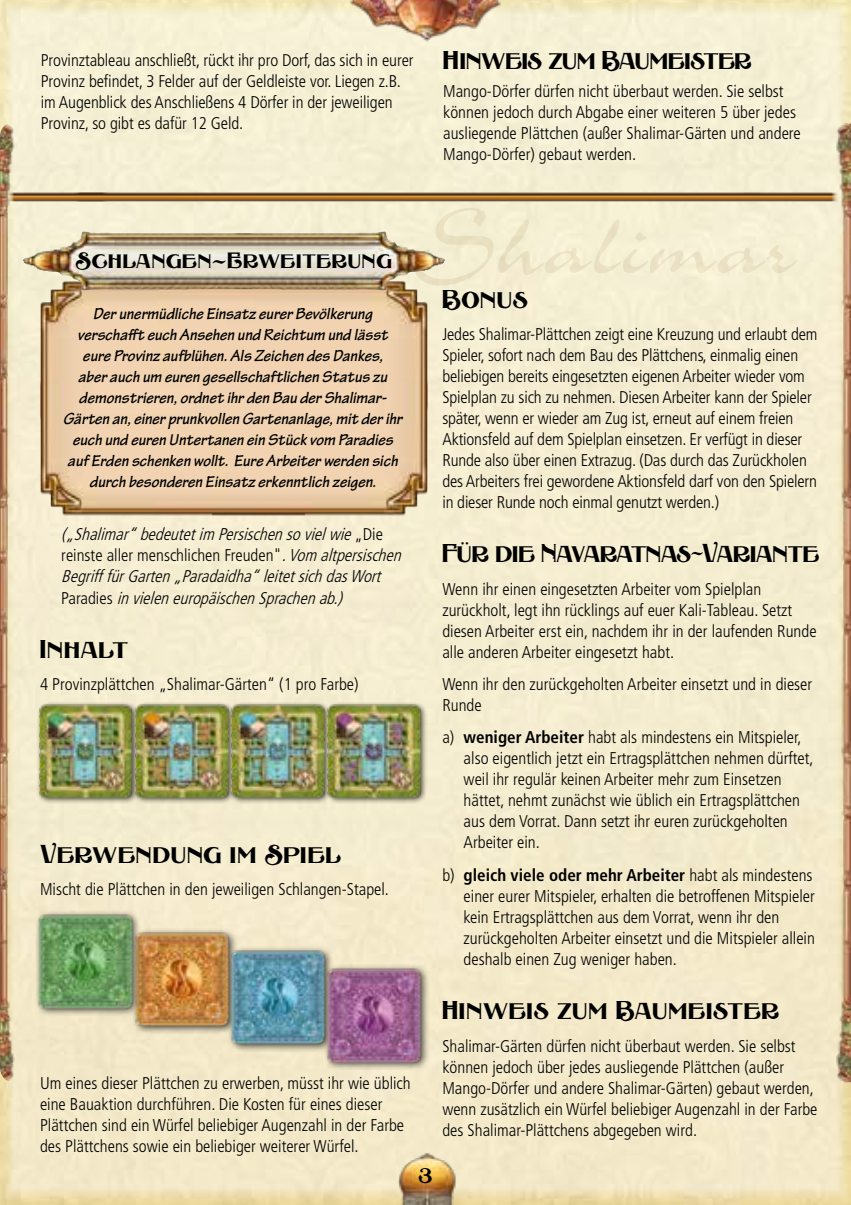
<style>
.page{position:relative;width:851px;height:1205px;background:#fff}
.page>*{position:absolute;margin:0;border:0;box-sizing:border-box;transform-origin:0 0}
.t1{font:24px "LHF Cigar Shop Corona";letter-spacing:-.015em;color:#000}
.t2{font:24px "LHF Cigar Shop Corona";letter-spacing:.015em;color:#000}
.t3{font:24px "LHF Cigar Shop Corona";letter-spacing:.01em;color:#000}
.t4{font:20.75px "LHF Cigar Shop Corona";letter-spacing:.02em;color:#000}
.t5{font:20px "LHF Cigar Shop Corona";color:#000}
.t6{font:300 condensed 17px/21px "Frutiger";color:#000}
.t7{font:italic 700 17px/21px "Tekton Pro";color:#000;text-align:center}
.t8{font:italic 300 condensed 17px/21px "Frutiger";color:#000}
.s1{font-size:25.75px}
.s2{font-style:normal}
.s3{font-weight:700}
</style>
<div class="page">
<div style="left:0;top:0;width:850px;height:1205px;background:#f4eccf"></div>
<img style="left:810px;top:123px;width:40px;height:959px">
<img style="left:332px;top:0;width:187px;height:74px">
<img style="left:332px;top:1124px;width:187px;height:81px">
<img style="left:0;top:122px;width:35px;height:960px">
<img style="left:41px;top:292px;width:118px;height:86px">
<img style="left:159px;top:292px;width:268px;height:86px">
<img style="left:41px;top:378px;width:172px;height:138px">
<img style="left:213px;top:378px;width:214px;height:145px">
<img style="left:7px;top:187px;width:66px;height:19px">
<img style="left:73px;top:187px;width:765px;height:19px">
<img style="left:256px;top:231px;width:189px;height:61px">
<img style="left:18px;top:230px;width:238px;height:62px">
<div style="left:37px;top:701px;width:102px;height:104px;background:#000;opacity:.75"></div>
<img style="left:34px;top:700px;width:96px;height:102px">
<div style="left:133px;top:701px;width:102px;height:104px;background:#000;opacity:.75"></div>
<img style="left:130px;top:701px;width:96px;height:101px">
<div style="left:229px;top:701px;width:102px;height:104px;background:#000;opacity:.75"></div>
<img style="left:226px;top:701px;width:97px;height:101px">
<div style="left:325px;top:701px;width:102px;height:104px;background:#000;opacity:.75"></div>
<img style="left:323px;top:701px;width:102px;height:101px">
<img style="left:132px;top:928px;width:104px;height:107px">
<img style="left:221px;top:940px;width:111px;height:112px">
<img style="left:317px;top:959px;width:112px;height:111px">
<img style="left:29px;top:905px;width:113px;height:113px">
<p class="t6" style="left:41px;top:50px;width:374px">Provinztableau anschließt, rückt ihr pro Dorf, das sich in eurer Provinz befindet, 3 Felder auf der Geldleiste vor. Liegen z.B. im Augenblick des Anschließens 4 Dörfer in der jeweiligen Provinz, so gibt es dafür 12 Geld.</p>
<h1 class="t1" style="left:443px;top:45px;width:310px">Hinweis zum Baumeister</h1>
<p class="t6" style="left:443px;top:81px;width:359px">Mango-Dörfer dürfen nicht überbaut werden. Sie selbst können jedoch durch Abgabe einer weiteren 5 über jedes ausliegende Plättchen (außer Shalimar-Gärten und andere Mango-Dörfer) gebaut werden.</p>
<p class="t4" style="left:76px;top:248px;width:317px">Schlangen<span class="s1">−</span>Erweiterung</p>
<p class="t7" style="left:63px;top:303px;width:340px">Der unermüdliche Einsatz eurer Bevölkerung verschafft euch Ansehen und Reichtum und lässt eure Provinz aufblühen. Als Zeichen des Dankes,<br>aber auch um euren gesellschaftlichen Status zu demonstrieren, ordnet ihr den Bau der Shalimar-Gärten an, einer prunkvollen Gartenanlage, mit der ihr euch und euren Untertanen ein Stück vom Paradies auf Erden schenken wollt. Eure Arbeiter werden sich durch besonderen Einsatz erkenntlich zeigen.</p>
<p class="t8" style="left:61px;top:524px;width:346px">(„Shalimar“bedeutetim Persischensovielwie<span class="s2">„ D i e reinste aller menschlichen Freuden"</span>.Vom altpersischen BegrifffürGarten„Paradaidha“leitetsichdasWort<br><span class="s2">P a r a d i e s</span> invieleneuropäischenSprachenab.)</p>
<h1 class="t1" style="left:40px;top:634px;width:90px">Inhalt</h1>
<p class="t6" style="left:40px;top:674px;width:320px">4 Provinzplättchen „Shalimar-Gärten“ (1 pro Farbe)</p>
<h1 class="t3" style="left:40px;top:839px;width:302px">Verwendung im Spiel</h1>
<p class="t6" style="left:40px;top:879px;width:350px">Mischt die Plättchen in den jeweiligen Schlangen-Stapel.</p>
<p class="t6" style="left:40px;top:1073px;width:372px">Um eines dieser Plättchen zu erwerben, müsst ihr wie üblich eine Bauaktion durchführen. Die Kosten für eines dieser Plättchen sind ein Würfel beliebiger Augenzahl in der Farbe des Plättchens sowie ein beliebiger weiterer Würfel.</p>
<p class="t5" style="left:418px;top:1163px;width:16px">3</p>
<h1 class="t1" style="left:442px;top:284px;width:87px">Bonus</h1>
<p class="t6" style="left:442px;top:324px;width:376px">Jedes Shalimar-Plättchen zeigt eine Kreuzung und erlaubt dem Spieler, sofort nach dem Bau des Plättchens, einmalig einen beliebigen bereits eingesetzten eigenen Arbeiter wieder vom Spielplan zu sich zu nehmen. Diesen Arbeiter kann der Spieler später, wenn er wieder am Zug ist, erneut auf einem freien Aktionsfeld auf dem Spielplan einsetzen. Er verfügt in dieser Runde also über einen Extrazug. (Das durch das Zurückholen des Arbeiters frei gewordene Aktionsfeld darf von den Spielern in dieser Runde noch einmal genutzt werden.)</p>
<h1 class="t1" style="left:442px;top:538px;width:378px">Für die Navaratnas−Variante</h1>
<p class="t6" style="left:442px;top:578px;width:375px">Wenn ihr einen eingesetzten Arbeiter vom Spielplan zurückholt, legt ihn rücklings auf euer Kali-Tableau. Setzt diesen Arbeiter erst ein, nachdem ihr in der laufenden Runde alle anderen Arbeiter eingesetzt habt.</p>
<p class="t6" style="left:442px;top:674px;width:371px">Wenn ihr den zurückgeholten Arbeiter einsetzt und in dieser<br>Runde</p>
<p class="t6" style="left:463px;top:727px;width:351px;text-indent:-21px">a) <span class="s3">weniger Arbeiter</span> habt als mindestens ein Mitspieler, also eigentlich jetzt ein Ertragsplättchen nehmen dürftet, weil ihr regulär keinen Arbeiter mehr zum Einsetzen hättet, nehmt zunächst wie üblich ein Ertragsplättchen aus dem Vorrat. Dann setzt ihr euren zurückgeholten Arbeiter ein.</p>
<p class="t6" style="left:463px;top:864px;width:353px;text-indent:-21px">b) <span class="s3">gleich viele oder mehr Arbeiter</span> habt als mindestens einer eurer Mitspieler, erhalten die betroffenen Mitspieler kein Ertragsplättchen aus dem Vorrat, wenn ihr den zurückgeholten Arbeiter einsetzt und die Mitspieler allein deshalb einen Zug weniger haben.</p>
<h1 class="t2" style="left:442px;top:995px;width:338px">Hinweis zum Baumeister</h1>
<p class="t6" style="left:442px;top:1035px;width:376px">Shalimar-Gärten dürfen nicht überbaut werden. Sie selbst können jedoch über jedes ausliegende Plättchen (außer Mango-Dörfer und andere Shalimar-Gärten) gebaut werden, wenn zusätzlich ein Würfel beliebiger Augenzahl in der Farbe des Shalimar-Plättchens abgegeben wird.</p>
</div>
